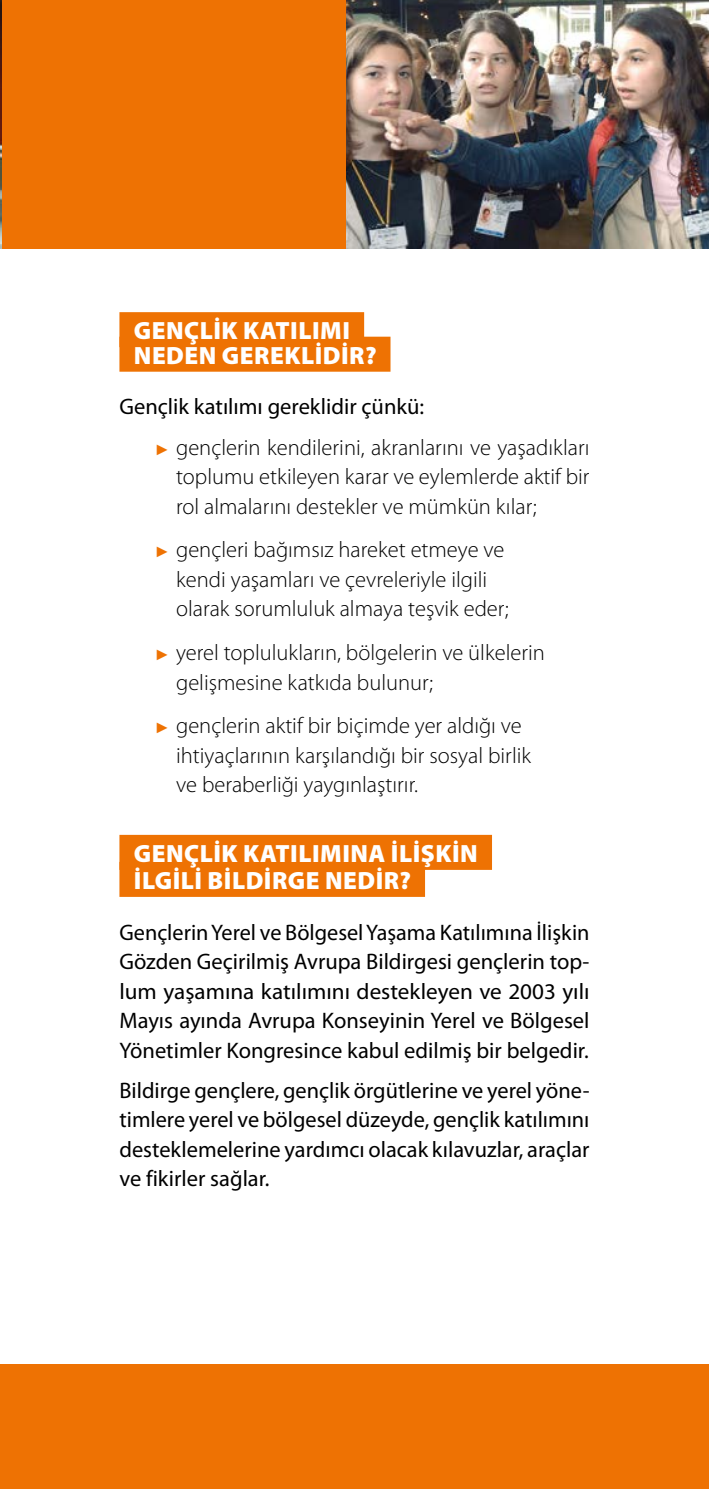
<style>
.page{position:relative;width:709px;height:1489px;background:#fff}
.page>*{position:absolute;margin:0;border:0;box-sizing:border-box;transform-origin:0 0}
.t1{font:900 25px/24.5px "Myriad Pro";letter-spacing:.02em;color:#fff}
.t2{font:300 22.5px/29.5px "Myriad Pro";color:#000}
.t3{font:22.5px/29.5px "Myriad Pro";color:#000;text-align:justify}
.s1{font-weight:400}
.s2{font-family:"Arial";font-weight:400;font-size:15px;color:#ee7203}
.s3{font-weight:900;font-size:25px;color:#fff}
</style>
<div class="page">
<img style="left:346px;top:0;width:363px;height:248px">
<img style="left:0;top:0;width:3px;height:248px">
<div style="left:3px;top:0;width:343px;height:248px;background:#ee7203"></div>
<div style="left:119px;top:312px;width:245px;height:35px;background:#ee7203"></div>
<div style="left:119px;top:336px;width:271px;height:35px;background:#ee7203"></div>
<div style="left:119px;top:834px;width:373px;height:35px;background:#ee7203"></div>
<div style="left:119px;top:861px;width:306px;height:35px;background:#ee7203"></div>
<div style="left:0;top:1363px;width:709px;height:125px;background:#ee7203"></div>
<p class="t1" style="left:134px;top:317px;width:244px">GENÇLIK KATILIMI<br>NEDEN GEREKLIDIR?</p>
<p class="t2" style="left:155px;top:386px;width:436px;line-height:40.2px;text-indent:-35px"><span class="s1">Gençlik katılımı gereklidir çünkü:<br></span><span class="s2">►</span> gençlerin kendilerini, akranlarını ve yaşadıkları</p>
<p class="t2" style="left:176px;top:461px;width:415px">toplumu etkileyen karar ve eylemlerde aktif bir rol almalarını destekler ve mümkün kılar;</p>
<p class="t2" style="left:176px;top:535px;width:334px;text-indent:-21px"><span class="s2">►</span> gençleri bağımsız hareket etmeye ve kendi yaşamları ve çevreleriyle ilgili olarak sorumluluk almaya teşvik eder;</p>
<p class="t2" style="left:176px;top:637px;width:370px;text-indent:-21px"><span class="s2">►</span> yerel toplulukların, bölgelerin ve ülkelerin gelişmesine katkıda bulunur;</p>
<p class="t2" style="left:176px;top:710px;width:356px;text-indent:-21px"><span class="s2">►</span> gençlerin aktif bir biçimde yer aldığı ve ihtiyaçlarının karşılandığı bir sosyal birlik ve beraberliği yaygınlaştırır.<span class="s3">ER ON</span></p>
<p class="t1" style="left:134px;top:838px;width:345px;line-height:27px">GENÇLIK KATILIMINA ILIŞKIN<br>ILGILI BILDIRGE NEDIR?</p>
<p class="t3" style="left:119px;top:916px;width:471px">Gençlerin Yerel ve Bölgesel Yaşama Katılımına İlişkin Gözden Geçirilmiş Avrupa Bildirgesi gençlerin top&shy;lum yaşamına katılımını destekleyen ve 2003 yılı Mayıs ayında Avrupa Konseyinin Yerel ve Bölgesel Yönetimler Kongresince kabul edilmiş bir belgedir.</p>
<p class="t3" style="left:119px;top:1075px;width:471px">Bildirge gençlere, gençlik örgütlerine ve yerel yöne&shy;timlere yerel ve bölgesel düzeyde, gençlik katılımını desteklemelerine yardımcı olacak kılavuzlar, araçlar ve fikirler sağlar.</p>
</div>
